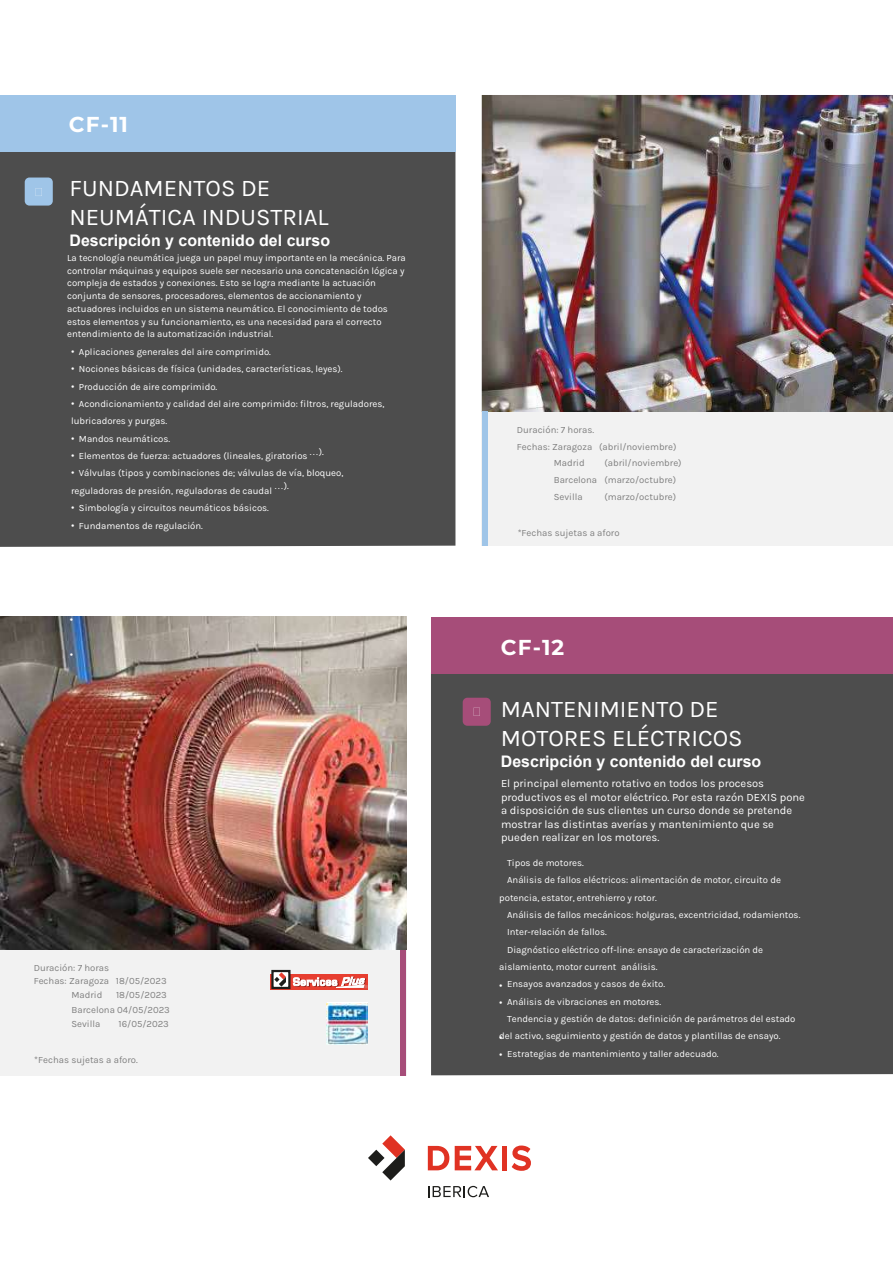
<style>
.page{position:relative;width:893px;height:1263px;background:#fff}
.page>*{position:absolute;margin:0;border:0;box-sizing:border-box;transform-origin:0 0}
.t1{font:23.85px/28.7px "Karla";color:#fff}
.t2{font:700 21.6px "Montserrat";letter-spacing:.05em;color:#fff}
.t3{font:700 15.9px "Arial";color:#fff}
.t4{font:11.1px/13.4px "Karla";color:#fff}
.t5{font:9.6px/12.8px "Karla";color:#fff}
.t6{font:9.6px/17.4px "Karla";color:#7f7f7f}
.t7{font:9.6px "Arial";color:#fff}
.s1{font-family:"Arial"}
</style>
<div class="page">
<div style="left:431px;top:674px;width:462px;height:401px;background:#4d4d4d"></div>
<div style="left:431px;top:617px;width:462px;height:57px;background:#a64d79"></div>
<img style="left:1px;top:616px;width:405px;height:334px">
<div style="left:1px;top:950px;width:406px;height:126px;background:#f2f2f2"></div>
<div style="left:400px;top:950px;width:6px;height:126px;background:#a64d79"></div>
<svg style="left:463px;top:698px;width:28px;height:28px"></svg>
<svg style="left:428px;top:1146px;width:21px;height:24px"></svg>
<svg style="left:455px;top:1146px;width:43px;height:24px"></svg>
<div style="left:502px;top:1146px;width:5px;height:24px;background:#e03223"></div>
<svg style="left:512px;top:1145px;width:19px;height:26px"></svg>
<svg style="left:428px;top:1186px;width:61px;height:11px"></svg>
<svg style="left:368px;top:1135px;width:37px;height:45px"></svg>
<div style="left:270px;top:974px;width:98px;height:16px;background:#e73e30"></div>
<div style="left:271px;top:970px;width:19px;height:19px;background:#fff;border:2px solid #1d1d1b"></div>
<svg style="left:293px;top:977px;width:75px;height:11px"></svg>
<svg style="left:274px;top:972px;width:12px;height:15px"></svg>
<div style="left:327px;top:1002px;width:41px;height:42px;background:#fff"></div>
<img style="left:327px;top:1003px;width:41px;height:41px">
<div style="left:0;top:152px;width:455px;height:395px;background:#4d4d4d"></div>
<div style="left:0;top:95px;width:455px;height:57px;background:#9fc5e8"></div>
<img style="left:482px;top:95px;width:411px;height:317px">
<svg style="left:25px;top:178px;width:28px;height:28px"></svg>
<div style="left:482px;top:412px;width:411px;height:134px;background:#f2f2f2"></div>
<div style="left:482px;top:412px;width:6px;height:134px;background:#9fc5e8"></div>
<div style="left:64px;top:171px;width:319px;height:89px;background:#4d4d4d"></div>
<div style="left:66px;top:343px;width:333px;height:204px;background:#4d4d4d"></div>
<h2 class="t2" style="left:69px;top:108px;width:61px">CF-11</h2>
<h1 class="t1" style="left:70px;top:173px;width:261px">FUNDAMENTOS DE<br>NEUMÁTICA INDUSTRIAL</h1>
<h3 class="t3" style="left:70px;top:230px;width:262px">Descripción y contenido del curso</h3>
<p class="t5" style="left:67px;top:251px;width:340px">La tecnología neumática juega un papel muy importante en la mecánica. Para controlar máquinas y equipos suele ser necesario una concatenación lógica y compleja de estados y conexiones. Esto se logra mediante la actuación conjunta de sensores, procesadores, elementos de accionamiento y actuadores incluidos en un sistema neumático. El conocimiento de todos estos elementos y su funcionamiento, es una necesidad para el correcto entendimiento de la automatización industrial.</p>
<p class="t5" style="left:71px;top:345px;width:201px"><span class="s1">•</span> Aplicaciones generales del aire comprimido.</p>
<p class="t5" style="left:71px;top:362px;width:273px"><span class="s1">•</span> Nociones básicas de física (unidades, características, leyes).</p>
<p class="t5" style="left:71px;top:380px;width:148px"><span class="s1">•</span> Producción de aire comprimido.</p>
<p class="t5" style="left:71px;top:395px;width:315px;line-height:17.4px"><span class="s1">•</span> Acondicionamiento y calidad del aire comprimido: filtros, reguladores, lubricadores y purgas.</p>
<p class="t5" style="left:71px;top:432px;width:101px"><span class="s1">•</span> Mandos neumáticos.</p>
<p class="t5" style="left:71px;top:449px;width:238px"><span class="s1">•</span> Elementos de fuerza: actuadores (lineales, giratorios</p>
<p class="t5" style="left:309px;top:445px;width:16px"><span class="s1">…</span>).</p>
<p class="t5" style="left:71px;top:464px;width:274px;line-height:17.4px"><span class="s1">•</span> Válvulas (tipos y combinaciones de; válvulas de vía, bloqueo, reguladoras de presión, reguladoras de caudal</p>
<p class="t5" style="left:274px;top:479px;width:16px"><span class="s1">…</span>).</p>
<p class="t5" style="left:71px;top:501px;width:199px"><span class="s1">•</span> Simbología y circuitos neumáticos básicos.</p>
<p class="t5" style="left:71px;top:519px;width:133px"><span class="s1">•</span> Fundamentos de regulación.</p>
<p class="t7" style="left:70px;top:613px;width:5px">•</p>
<p class="t7" style="left:70px;top:648px;width:5px">•</p>
<p class="t6" style="left:34px;top:961px;width:134px;line-height:12.9px">Duración: 7 horas<br>Fechas: Zaragoza 18/05/2023</p>
<p class="t6" style="left:72px;top:986px;width:32px">Madrid</p>
<p class="t6" style="left:72px;top:988px;width:100px;line-height:14.4px;text-indent:45px">18/05/2023<br>Barcelona 04/05/2023<br>Sevilla</p>
<p class="t6" style="left:119px;top:1015px;width:52px">16/05/2023</p>
<p class="t6" style="left:34px;top:1051px;width:105px">*Fechas sujetas a aforo.</p>
<p class="t6" style="left:517px;top:421px;width:161px">Duración: 7 horas.<br>Fechas: Zaragoza (abril/noviembre)</p>
<p class="t6" style="left:554px;top:453px;width:33px">Madrid</p>
<p class="t6" style="left:554px;top:453px;width:129px;text-indent:51px">(abril/noviembre)<br>Barcelona (marzo/octubre)<br>Sevilla</p>
<p class="t6" style="left:604px;top:488px;width:73px">(marzo/octubre)</p>
<p class="t6" style="left:518px;top:524px;width:103px">*Fechas sujetas a aforo</p>
<h2 class="t2" style="left:501px;top:632px;width:65px">CF-12</h2>
<h1 class="t1" style="left:501px;top:694px;width:243px">MANTENIMIENTO DE<br>MOTORES ELÉCTRICOS</h1>
<h3 class="t3" style="left:501px;top:750px;width:262px">Descripción y contenido del curso</h3>
<p class="t4" style="left:501px;top:777px;width:305px">El principal elemento rotativo en todos los procesos productivos es el motor eléctrico. Por esta razón DEXIS pone a disposición de sus clientes un curso donde se pretende mostrar las distintas averías y mantenimiento que se pueden realizar en los motores.</p>
<p class="t5" style="left:507px;top:856px;width:78px">Tipos de motores.</p>
<p class="t5" style="left:499px;top:871px;width:283px;line-height:17.4px;text-indent:8px">Análisis de fallos eléctricos: alimentación de motor, circuito de potencia, estator, entrehierro y rotor.</p>
<p class="t5" style="left:507px;top:908px;width:295px">Análisis de fallos mecánicos: holguras, excentricidad, rodamientos.</p>
<p class="t5" style="left:507px;top:925px;width:101px">Inter-relación de fallos.</p>
<p class="t5" style="left:507px;top:943px;width:258px">Diagnóstico eléctrico off-line: ensayo de caracterización de</p>
<p class="t5" style="left:499px;top:960px;width:160px">aislamiento, motor current análisis.</p>
<p class="t5" style="left:507px;top:977px;width:159px">Ensayos avanzados y casos de éxito.</p>
<p class="t5" style="left:507px;top:995px;width:156px">Análisis de vibraciones en motores.</p>
<p class="t7" style="left:499px;top:979px;width:5px">•</p>
<p class="t7" style="left:499px;top:996px;width:5px">•</p>
<p class="t5" style="left:499px;top:1010px;width:298px;line-height:17.4px;text-indent:8px">Tendencia y gestión de datos: definición de parámetros del estado del activo, seguimiento y gestión de datos y plantillas de ensayo.</p>
<p class="t7" style="left:499px;top:1031px;width:5px">•</p>
<p class="t5" style="left:507px;top:1047px;width:213px">Estrategias de mantenimiento y taller adecuado.</p>
<p class="t7" style="left:499px;top:1048px;width:5px">•</p>
</div>
